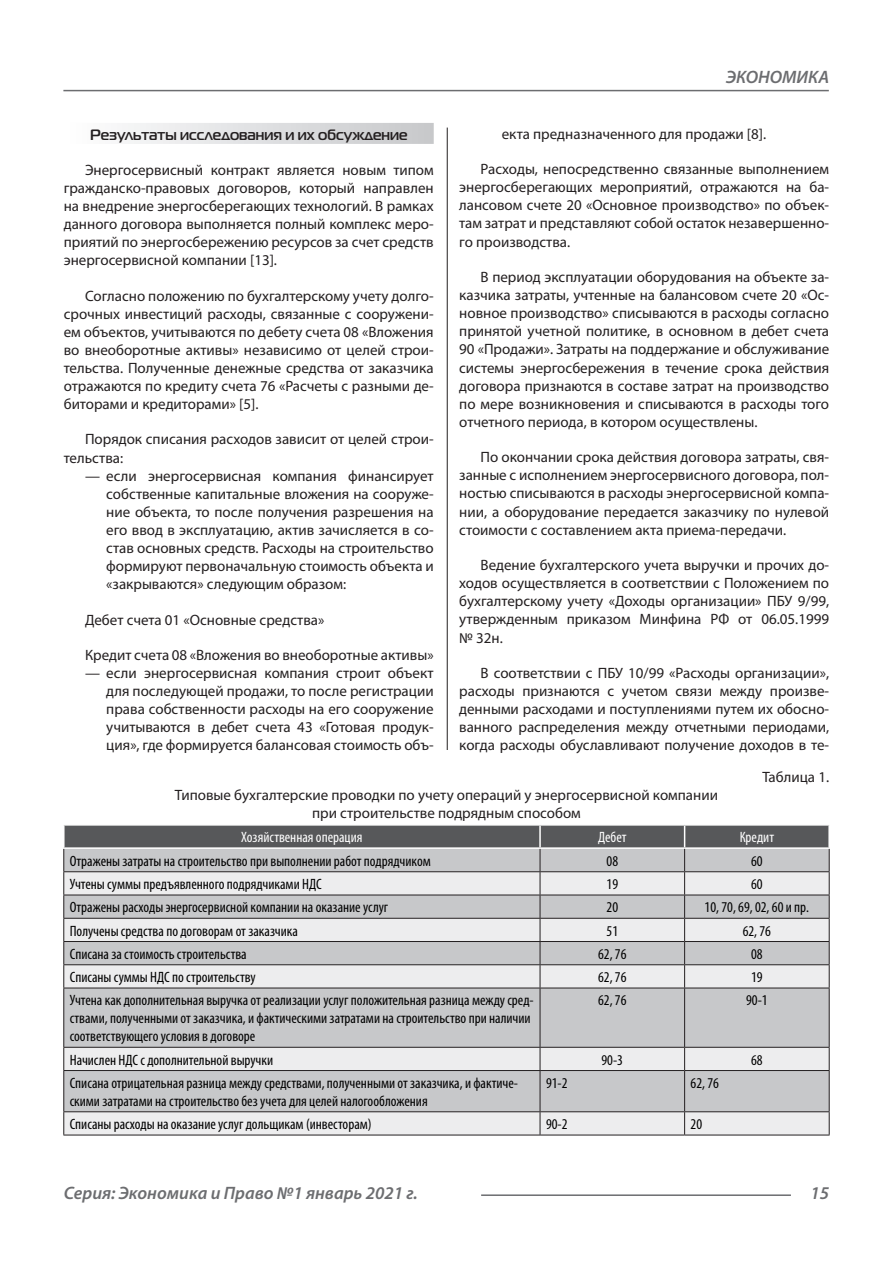
<style>
.page{position:relative;width:893px;height:1263px;background:#fff}
.page>*{position:absolute;margin:0;border:0;box-sizing:border-box;transform-origin:0 0}
.t1{font:italic 600 18px "Myriad Pro";color:#6c6d70}
.Статья_текст{font:15px/18.1px "Myriad Pro";color:#231f20;text-align:justify}
.Таблица_Строка{font:condensed 15px/18px "Myriad Pro";color:#000}
.Статья_подзаголовок{font:700 15px "Magistral C";color:#231f20}
.Таблица_Заголовок_Яч{font:condensed 15px "Myriad Pro";color:#fff}
</style>
<div class="page">
<hr style="left:447px;top:128px;width:1px;height:1007px;background:#231f20">
<hr style="left:63px;top:90px;width:766px;height:1px;background:#6c6d70">
<hr style="left:481px;top:1194px;width:310px;height:2px;background:#6c6d70">
<div style="left:439px;top:750px;width:19px;height:407px;background:#fff"></div>
<div style="left:64px;top:123px;width:370px;height:21px;background:linear-gradient(to right,#fefeff,#c6c8ca)"></div>
<svg style="left:64px;top:989px;width:765px;height:146px;background:#d1d1d3"></svg>
<svg style="left:63px;top:825px;width:767px;height:163px;background:#c2c2c4"></svg>
<hr style="left:63px;top:988px;width:477px;height:1px;background:#231f20">
<hr style="left:63px;top:988px;width:1px;height:59px;background:#231f20">
<hr style="left:540px;top:988px;width:145px;height:1px;background:#231f20">
<hr style="left:540px;top:988px;width:1px;height:59px;background:#231f20">
<hr style="left:685px;top:988px;width:145px;height:1px;background:#231f20">
<hr style="left:684px;top:988px;width:1px;height:59px;background:#231f20">
<hr style="left:829px;top:988px;width:1px;height:59px;background:#231f20">
<hr style="left:63px;top:1047px;width:477px;height:1px;background:#231f20">
<svg style="left:63px;top:1048px;width:1px;height:22px"></svg>
<hr style="left:540px;top:1047px;width:145px;height:1px;background:#231f20">
<svg style="left:540px;top:1048px;width:1px;height:22px"></svg>
<hr style="left:685px;top:1047px;width:145px;height:1px;background:#231f20">
<svg style="left:684px;top:1048px;width:1px;height:22px"></svg>
<svg style="left:829px;top:1048px;width:1px;height:22px"></svg>
<hr style="left:63px;top:1070px;width:477px;height:1px;background:#231f20">
<hr style="left:63px;top:1071px;width:1px;height:40px;background:#231f20">
<hr style="left:540px;top:1070px;width:145px;height:1px;background:#231f20">
<hr style="left:540px;top:1071px;width:1px;height:40px;background:#231f20">
<hr style="left:685px;top:1070px;width:145px;height:1px;background:#231f20">
<hr style="left:684px;top:1071px;width:1px;height:40px;background:#231f20">
<hr style="left:829px;top:1071px;width:1px;height:40px;background:#231f20">
<hr style="left:63px;top:1111px;width:477px;height:1px;background:#231f20">
<svg style="left:63px;top:1112px;width:1px;height:23px"></svg>
<hr style="left:540px;top:1111px;width:145px;height:1px;background:#231f20">
<svg style="left:540px;top:1112px;width:1px;height:23px"></svg>
<hr style="left:685px;top:1111px;width:145px;height:1px;background:#231f20">
<svg style="left:684px;top:1112px;width:1px;height:23px"></svg>
<svg style="left:829px;top:1112px;width:1px;height:23px"></svg>
<hr style="left:63px;top:1135px;width:477px;height:1px;background:#231f20">
<hr style="left:540px;top:1135px;width:145px;height:1px;background:#231f20">
<hr style="left:685px;top:1135px;width:145px;height:1px;background:#231f20">
<p class="t1" style="left:726px;top:66px;width:105px">ЭКОНОМИКА</p>
<p class="Статья_текст" style="left:502px;top:124px;width:266px">екта предназначенного для продажи [8].</p>
<p class="Статья_текст" style="left:459px;top:160px;width:371px;text-indent:21px">Расходы, непосредственно связанные выполнением энергосберегающих мероприятий, отражаются на ба&shy;лансовом счете 20 «Основное производство» по объек&shy;там затрат и представляют собой остаток незавершенно&shy;го производства.</p>
<p class="Статья_текст" style="left:459px;top:267px;width:371px;text-indent:21px">В период эксплуатации оборудования на объекте за&shy;казчика затраты, учтенные на балансовом счете 20 «Ос&shy;новное производство» списываются в расходы согласно принятой учетной политике, в основном в дебет счета 90 «Продажи». Затраты на поддержание и обслуживание системы энергосбережения в течение срока действия договора признаются в составе затрат на производство по мере возникновения и списываются в расходы того отчетного периода, в котором осуществлены.</p>
<p class="Статья_текст" style="left:459px;top:448px;width:371px;text-indent:21px">По окончании срока действия договора затраты, свя&shy;занные с исполнением энергосервисного договора, пол&shy;ностью списываются в расходы энергосервисной компа&shy;нии, а оборудование передается заказчику по нулевой стоимости с составлением акта приема-передачи.</p>
<p class="Статья_текст" style="left:459px;top:555px;width:371px;text-indent:21px">Ведение бухгалтерского учета выручки и прочих до&shy;ходов осуществляется в соответствии с Положением по бухгалтерскому учету «Доходы организации» ПБУ 9/99, утвержденным приказом Минфина РФ от 06.05.1999 № 32н.</p>
<p class="Статья_текст" style="left:459px;top:663px;width:371px;text-indent:21px">В соответствии с ПБУ 10/99 «Расходы организации», расходы признаются с учетом связи между произве&shy;денными расходами и поступлениями путем их обосно&shy;ванного распределения между отчетными периодами, когда расходы обуславливают получение доходов в те-</p>
<p class="Статья_текст" style="left:762px;top:768px;width:68px">Таблица 1.</p>
<p class="Статья_текст" style="left:175px;top:786px;width:544px;text-align:center">Типовые бухгалтерские проводки по учету операций у энергосервисной компании при строительстве подрядным способом</p>
<p class="Таблица_Заголовок_Яч" style="left:241px;top:828px;width:123px">Хозяйственная операция</p>
<p class="Таблица_Заголовок_Яч" style="left:598px;top:828px;width:30px">Дебет</p>
<p class="Таблица_Заголовок_Яч" style="left:740px;top:828px;width:36px">Кредит</p>
<p class="Таблица_Строка" style="left:70px;top:852px;width:362px">Отражены затраты на строительство при выполнении работ подрядчиком</p>
<p class="Таблица_Строка" style="left:607px;top:852px;width:13px">08</p>
<p class="Таблица_Строка" style="left:751px;top:852px;width:13px">60</p>
<p class="Таблица_Строка" style="left:70px;top:875px;width:253px">Учтены суммы предъявленного подрядчиками НДС</p>
<p class="Таблица_Строка" style="left:607px;top:875px;width:13px">19</p>
<p class="Таблица_Строка" style="left:751px;top:875px;width:13px">60</p>
<p class="Таблица_Строка" style="left:70px;top:898px;width:320px">Отражены расходы энергосервисной компании на оказание услуг</p>
<p class="Таблица_Строка" style="left:607px;top:898px;width:13px">20</p>
<p class="Таблица_Строка" style="left:705px;top:898px;width:106px">10, 70, 69, 02, 60 и пр.</p>
<p class="Таблица_Строка" style="left:70px;top:921px;width:230px">Получены средства по договорам от заказчика</p>
<p class="Таблица_Строка" style="left:607px;top:921px;width:13px">51</p>
<p class="Таблица_Строка" style="left:743px;top:921px;width:30px">62, 76</p>
<p class="Таблица_Строка" style="left:70px;top:945px;width:178px">Списана за стоимость строительства</p>
<p class="Таблица_Строка" style="left:598px;top:945px;width:30px">62, 76</p>
<p class="Таблица_Строка" style="left:751px;top:945px;width:13px">08</p>
<p class="Таблица_Строка" style="left:70px;top:968px;width:187px">Списаны суммы НДС по строительству</p>
<p class="Таблица_Строка" style="left:598px;top:968px;width:30px">62, 76</p>
<p class="Таблица_Строка" style="left:751px;top:968px;width:13px">19</p>
<p class="Таблица_Строка" style="left:70px;top:991px;width:466px">Учтена как дополнительная выручка от реализации услуг положительная разница между сред&shy;ствами, полученными от заказчика, и фактическими затратами на строительство при наличии соответствующего условия в договоре</p>
<p class="Таблица_Строка" style="left:598px;top:991px;width:30px">62, 76</p>
<p class="Таблица_Строка" style="left:746px;top:991px;width:23px">90-1</p>
<p class="Таблица_Строка" style="left:70px;top:1050px;width:205px">Начислен НДС с дополнительной выручки</p>
<p class="Таблица_Строка" style="left:601px;top:1050px;width:23px">90-3</p>
<p class="Таблица_Строка" style="left:751px;top:1050px;width:13px">68</p>
<p class="Таблица_Строка" style="left:70px;top:1074px;width:450px">Списана отрицательная разница между средствами, полученными от заказчика, и фактиче&shy;скими затратами на строительство без учета для целей налогообложения</p>
<p class="Таблица_Строка" style="left:546px;top:1074px;width:23px">91-2</p>
<p class="Таблица_Строка" style="left:691px;top:1074px;width:30px">62, 76</p>
<p class="Таблица_Строка" style="left:70px;top:1115px;width:303px">Списаны расходы на оказание услуг дольщикам (инвесторам)</p>
<p class="Таблица_Строка" style="left:546px;top:1115px;width:23px">90-2</p>
<p class="Таблица_Строка" style="left:691px;top:1115px;width:13px">20</p>
<p class="Статья_подзаголовок" style="left:90px;top:125px;width:319px">Результаты исследования и их обсуждение</p>
<p class="Статья_текст" style="left:64px;top:160px;width:371px;text-indent:21px">Энергосервисный контракт является новым типом гражданско-правовых договоров, который направлен на внедрение энергосберегающих технологий. В рамках данного договора выполняется полный комплекс меро&shy;приятий по энергосбережению ресурсов за счет средств энергосервисной компании [13].</p>
<p class="Статья_текст" style="left:64px;top:286px;width:371px;text-indent:21px">Согласно положению по бухгалтерскому учету долго&shy;срочных инвестиций расходы, связанные с сооружени&shy;ем объектов, учитываются по дебету счета 08 «Вложения во внеоборотные активы» независимо от целей строи&shy;тельства. Полученные денежные средства от заказчика отражаются по кредиту счета 76 «Расчеты с разными де&shy;биторами и кредиторами» [5].</p>
<p class="Статья_текст" style="left:64px;top:430px;width:371px;text-indent:21px">Порядок списания расходов зависит от целей строи&shy;тельства:</p>
<p class="Статья_текст" style="left:106px;top:466px;width:329px;text-indent:-21px">— если энергосервисная компания финансирует собственные капитальные вложения на сооруже&shy;ние объекта, то после получения разрешения на его ввод в эксплуатацию, актив зачисляется в со&shy;став основных средств. Расходы на строительство формируют первоначальную стоимость объекта и «закрываются» следующим образом:</p>
<p class="Статья_текст" style="left:85px;top:610px;width:241px">Дебет счета 01 «Основные средства»</p>
<p class="Статья_текст" style="left:85px;top:645px;width:350px">Кредит счета 08 «Вложения во внеоборотные активы»</p>
<p class="Статья_текст" style="left:106px;top:663px;width:329px;text-indent:-21px">— если энергосервисная компания строит объект для последующей продажи, то после регистрации права собственности расходы на его сооружение учитываются в дебет счета 43 «Готовая продук&shy;ция», где формируется балансовая стоимость объ-</p>
<p class="t1" style="left:64px;top:1182px;width:355px">Серия: Экономика и Право №1 январь 2021 г.</p>
<p class="t1" style="left:810px;top:1182px;width:20px">15</p>
</div>
